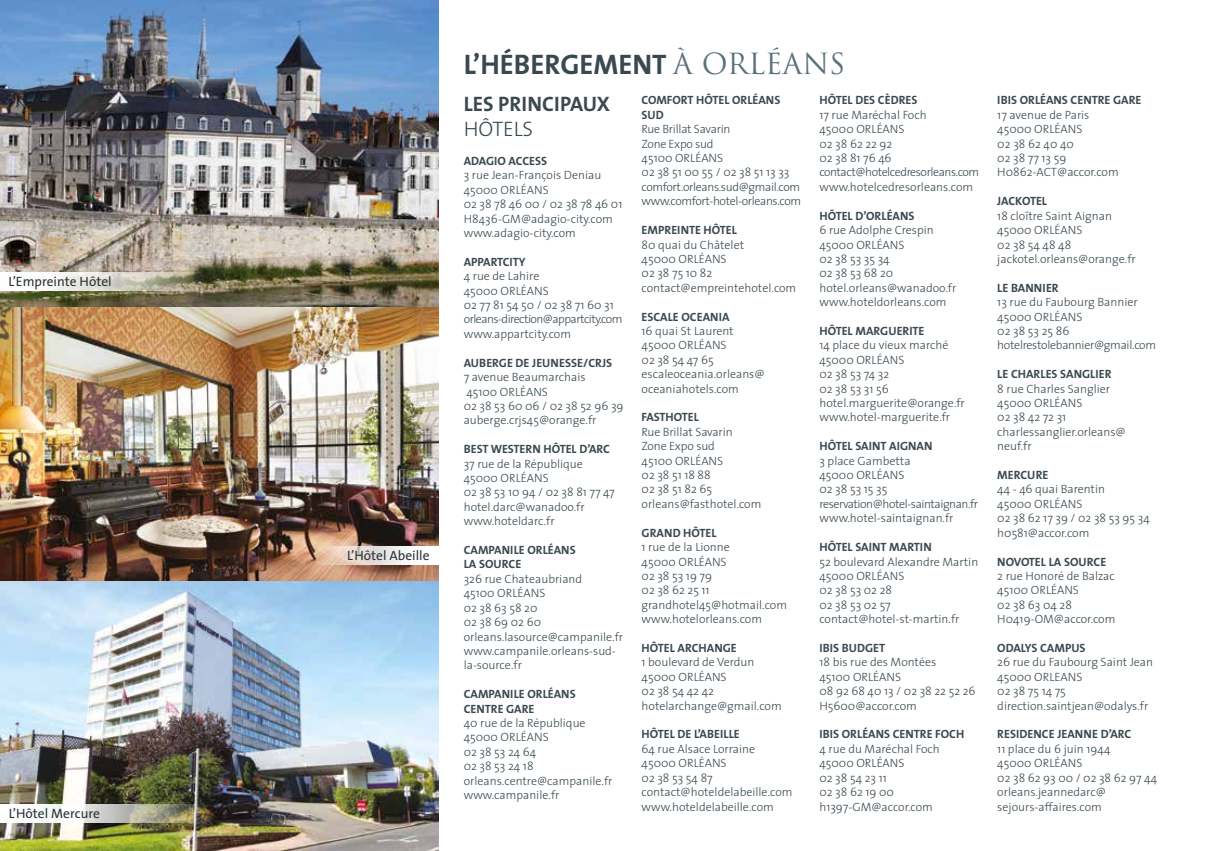
<style>
.page{position:relative;width:1221px;height:851px;background:#fff}
.page>*{position:absolute;margin:0;border:0;box-sizing:border-box;transform-origin:0 0}
.t1{font:700 28.35px "The Sans";color:#3a4950}
.t2{font:700 21px "The Sans";color:#3a4950}
.t3{font:21px "The Sans Light Caps";letter-spacing:-.01em;color:#3a4950}
.t4{font:13.5px "The Sans";color:#2a3539}
.t5{font:300 12px/14.4px "The Sans";color:#3a4950}
.t6{font:12px/14.4px "The Sans Bold Caps";color:#3a4950}
.t7{font:300 12px/14.4px "The Sans";letter-spacing:-.03em;color:#3a4950}
.s1{font-family:"Trajan";font-weight:400;color:#5a717a}
</style>
<div class="page">
<img style="left:0;top:0;width:438px;height:850px">
<svg style="left:0;top:272px;width:204px;height:18px"></svg>
<svg style="left:313px;top:546px;width:125px;height:18px"></svg>
<svg style="left:0;top:804px;width:204px;height:18px"></svg>
<p class="t4" style="left:9px;top:270px;width:105px">L’Empreinte Hôtel</p>
<p class="t4" style="left:9px;top:802px;width:93px">L’Hôtel Mercure</p>
<p class="t4" style="left:347px;top:544px;width:84px">L’Hôtel Abeille</p>
<h1 class="t1" style="left:463px;top:41px;width:383px">L’HÉBERGEMENT <span class="s1">À ORLÉANS</span></h1>
<h2 class="t2" style="left:463px;top:86px;width:148px">LES PRINCIPAUX</h2>
<h2 class="t3" style="left:463px;top:112px;width:71px">HÔTELS</h2>
<p class="t6" style="left:463px;top:153px;width:85px">ADAGIO ACCESS</p>
<p class="t5" style="left:463px;top:168px;width:160px">3 rue Jean-François Deniau<br>45000 ORLÉANS<br>02 38 78 46 00 / 02 38 78 46 01<br>H8436-GM@adagio-city.com www.adagio-city.com</p>
<p class="t6" style="left:463px;top:254px;width:63px">APPARTCITY</p>
<p class="t5" style="left:463px;top:268px;width:160px">4 rue de Lahire<br>45000 ORLÉANS<br>02 77 81 54 50 / 02 38 71 60 31 orleans-direction@appartcity.com www.appartcity.com</p>
<p class="t6" style="left:463px;top:355px;width:150px">AUBERGE DE JEUNESSE/CRJS</p>
<p class="t5" style="left:463px;top:369px;width:161px">7 avenue Beaumarchais<br>45100 ORLÉANS<br>02 38 53 60 06 / 02 38 52 96 39 auberge.crjs45@orange.fr</p>
<p class="t6" style="left:463px;top:441px;width:148px">BEST WESTERN HÔTEL D’ARC</p>
<p class="t5" style="left:463px;top:456px;width:153px">37 rue de la République<br>45000 ORLÉANS<br>02 38 53 10 94 / 02 38 81 77 47 hotel.darc@wanadoo.fr www.hoteldarc.fr</p>
<p class="t6" style="left:463px;top:542px;width:113px">CAMPANILE ORLÉANS<br>LA SOURCE</p>
<p class="t5" style="left:463px;top:571px;width:161px">326 rue Chateaubriand<br>45100 ORLÉANS<br>02 38 63 58 20<br>02 38 69 02 60 orleans.lasource@campanile.fr www.campanile.orleans-sud&shy;la-source.fr</p>
<p class="t6" style="left:463px;top:686px;width:113px">CAMPANILE ORLÉANS<br>CENTRE GARE</p>
<p class="t5" style="left:463px;top:715px;width:150px">40 rue de la République<br>45000 ORLÉANS<br>02 38 53 24 64<br>02 38 53 24 18 orleans.centre@campanile.fr www.campanile.fr</p>
<p class="t6" style="left:641px;top:93px;width:140px">COMFORT HÔTEL ORLÉANS<br>SUD</p>
<p class="t7" style="left:641px;top:122px;width:161px">Rue Brillat Savarin<br>Zone Expo sud<br>45100 ORLÉANS<br>02 38 51 00 55 / 02 38 51 13 33 comfort.orleans.sud@gmail.com www.comfort-hotel-orleans.com</p>
<p class="t6" style="left:641px;top:222px;width:97px">EMPREINTE HÔTEL</p>
<p class="t5" style="left:641px;top:237px;width:156px">80 quai du Châtelet<br>45000 ORLÉANS<br>02 38 75 10 82 contact@empreintehotel.com</p>
<p class="t6" style="left:641px;top:309px;width:89px">ESCALE OCEANIA</p>
<p class="t5" style="left:641px;top:323px;width:124px">16 quai St Laurent<br>45000 ORLÉANS<br>02 38 54 47 65 escaleoceania.orleans@ oceaniahotels.com</p>
<p class="t6" style="left:641px;top:410px;width:59px">FASTHOTEL</p>
<p class="t5" style="left:641px;top:424px;width:121px">Rue Brillat Savarin<br>Zone Expo sud<br>45100 ORLÉANS<br>02 38 51 18 88<br>02 38 51 82 65 orleans@fasthotel.com</p>
<p class="t6" style="left:641px;top:525px;width:76px">GRAND HÔTEL</p>
<p class="t5" style="left:641px;top:539px;width:147px">1 rue de la Lionne<br>45000 ORLÉANS<br>02 38 53 19 79<br>02 38 62 25 11 grandhotel45@hotmail.com www.hotelorleans.com</p>
<p class="t6" style="left:641px;top:640px;width:97px">HÔTEL ARCHANGE</p>
<p class="t5" style="left:641px;top:654px;width:142px">1 boulevard de Verdun<br>45000 ORLÉANS<br>02 38 54 42 42 hotelarchange@gmail.com</p>
<p class="t6" style="left:641px;top:726px;width:100px">HÔTEL DE L’ABEILLE</p>
<p class="t5" style="left:641px;top:741px;width:152px">64 rue Alsace Lorraine<br>45000 ORLÉANS<br>02 38 53 54 87 contact@hoteldelabeille.com www.hoteldelabeille.com</p>
<p class="t6" style="left:819px;top:93px;width:100px">HÔTEL DES CÈDRES</p>
<p class="t5" style="left:819px;top:107px;width:161px">17 rue Maréchal Foch<br>45000 ORLÉANS<br>02 38 62 22 92<br>02 38 81 76 46 contact@hotelcedresorleans.com www.hotelcedresorleans.com</p>
<p class="t6" style="left:819px;top:208px;width:96px">HÔTEL D’ORLÉANS</p>
<p class="t5" style="left:819px;top:222px;width:138px">6 rue Adolphe Crespin<br>45000 ORLÉANS<br>02 38 53 35 34<br>02 38 53 68 20 hotel.orleans@wanadoo.fr www.hoteldorleans.com</p>
<p class="t6" style="left:819px;top:323px;width:107px">HÔTEL MARGUERITE</p>
<p class="t5" style="left:819px;top:338px;width:147px">14 place du vieux marché<br>45000 ORLÉANS<br>02 38 53 74 32<br>02 38 53 31 56 hotel.marguerite@orange.fr www.hotel-marguerite.fr</p>
<p class="t6" style="left:819px;top:438px;width:114px">HÔTEL SAINT AIGNAN</p>
<p class="t5" style="left:819px;top:453px;width:160px">3 place Gambetta<br>45000 ORLÉANS<br>02 38 53 15 35 reservation@hotel-saintaignan.fr www.hotel-saintaignan.fr</p>
<p class="t6" style="left:819px;top:539px;width:114px">HÔTEL SAINT MARTIN</p>
<p class="t5" style="left:819px;top:554px;width:160px">52 boulevard Alexandre Martin<br>45000 ORLÉANS<br>02 38 53 02 28<br>02 38 53 02 57 contact@hotel-st-martin.fr</p>
<p class="t6" style="left:819px;top:640px;width:67px">IBIS BUDGET</p>
<p class="t5" style="left:819px;top:654px;width:158px">18 bis rue des Montées<br>45100 ORLÉANS<br>08 92 68 40 13 / 02 38 22 52 26<br>H5600@accor.com</p>
<p class="t6" style="left:819px;top:726px;width:146px">IBIS ORLÉANS CENTRE FOCH</p>
<p class="t5" style="left:819px;top:741px;width:122px">4 rue du Maréchal Foch<br>45000 ORLÉANS<br>02 38 54 23 11<br>02 38 62 19 00 h1397-GM@accor.com</p>
<p class="t6" style="left:997px;top:93px;width:146px">IBIS ORLÉANS CENTRE GARE</p>
<p class="t5" style="left:997px;top:107px;width:123px">17 avenue de Paris<br>45000 ORLÉANS<br>02 38 62 40 40<br>02 38 77 13 59<br>H0862-ACT@accor.com</p>
<p class="t6" style="left:997px;top:194px;width:51px">JACKOTEL</p>
<p class="t5" style="left:997px;top:208px;width:140px">18 cloître Saint Aignan<br>45000 ORLÉANS<br>02 38 54 48 48 jackotel.orleans@orange.fr</p>
<p class="t6" style="left:997px;top:280px;width:63px">LE BANNIER</p>
<p class="t5" style="left:997px;top:294px;width:160px">13 rue du Faubourg Bannier<br>45000 ORLÉANS<br>02 38 53 25 86 hotelrestolebannier@gmail.com</p>
<p class="t6" style="left:997px;top:366px;width:116px">LE CHARLES SANGLIER</p>
<p class="t5" style="left:997px;top:381px;width:130px">8 rue Charles Sanglier<br>45000 ORLÉANS<br>02 38 42 72 31 charlessanglier.orleans@ neuf.fr</p>
<p class="t6" style="left:997px;top:467px;width:53px">MERCURE</p>
<p class="t5" style="left:997px;top:482px;width:154px">44 - 46 quai Barentin<br>45000 ORLÉANS<br>02 38 62 17 39 / 02 38 53 95 34 h0581@accor.com</p>
<p class="t6" style="left:997px;top:554px;width:110px">NOVOTEL LA SOURCE</p>
<p class="t5" style="left:997px;top:568px;width:120px">2 rue Honoré de Balzac<br>45100 ORLÉANS<br>02 38 63 04 28<br>H0419-OM@accor.com</p>
<p class="t6" style="left:997px;top:640px;width:90px">ODALYS CAMPUS</p>
<p class="t5" style="left:997px;top:654px;width:157px">26 rue du Faubourg Saint Jean<br>45000 ORLEANS<br>02 38 75 14 75 direction.saintjean@odalys.fr</p>
<p class="t6" style="left:997px;top:726px;width:136px">RESIDENCE JEANNE D’ARC</p>
<p class="t5" style="left:997px;top:741px;width:161px">11 place du 6 juin 1944<br>45000 ORLÉANS<br>02 38 62 93 00 / 02 38 62 97 44 orleans.jeannedarc@ sejours-affaires.com</p>
</div>
